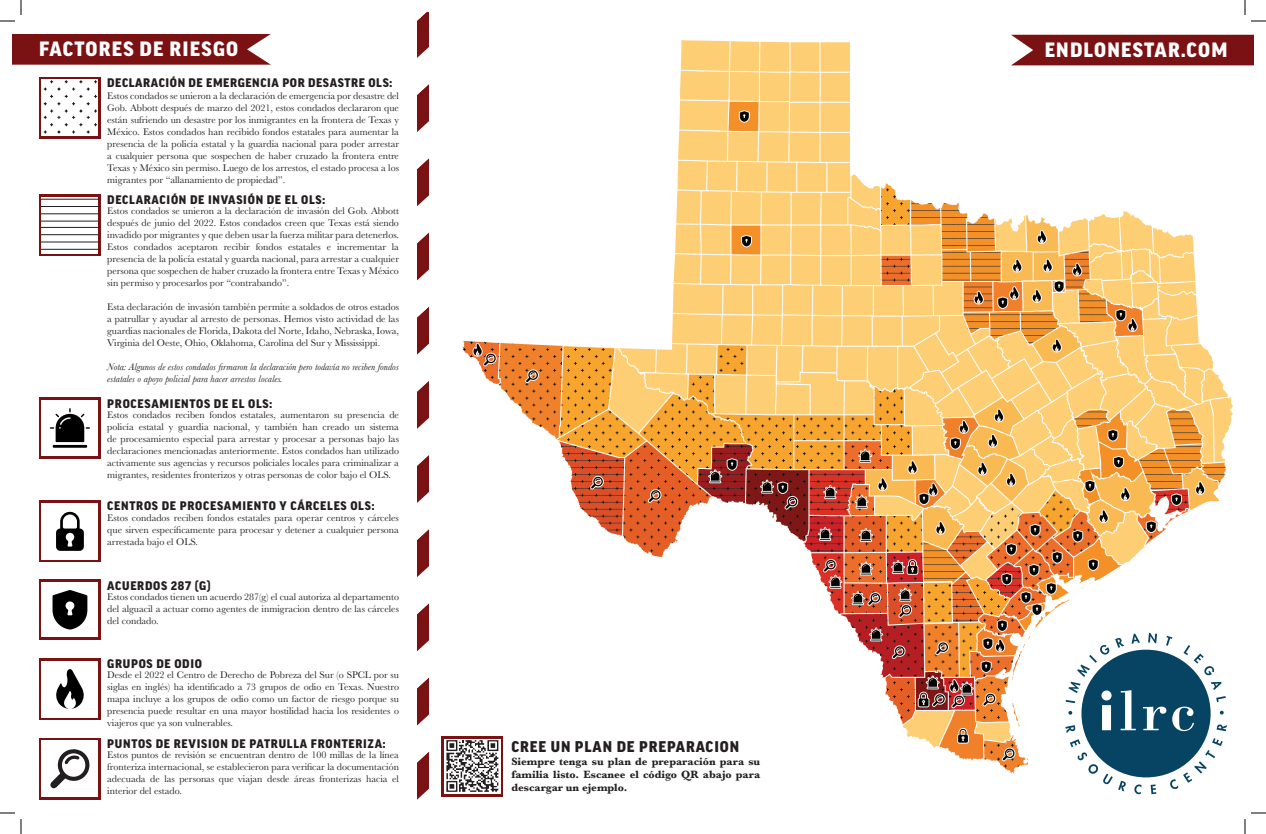
<style>
.page{position:relative;width:1266px;height:834px;background:#fff}
.page>*{position:absolute;margin:0;border:0;box-sizing:border-box;transform-origin:0 0}
.t1{font:900 20px "Good Pro";letter-spacing:.06em;color:#fff}
.t2{font:900 15px "Good Pro";letter-spacing:.06em;color:#231f20}
.t3{font:900 12px "Good Pro";letter-spacing:.06em;color:#231f20}
.t4{font:700 11px/13.2px "Baskerville";color:#231f20;text-align:justify}
.t5{font:10px/12px "Baskerville";color:#231f20;text-align:justify}
.t6{font:italic 10px/12px "Baskerville";color:#231f20}
</style>
<div class="page">
<img style="left:441px;top:34px;width:813px;height:763px">
<svg style="left:417px;top:12px;width:10px;height:269px;fill:#7a1113"></svg>
<div style="left:1011px;top:35px;width:243px;height:30px;background:#7a1113"></div>
<div style="left:441px;top:736px;width:62px;height:60px;background:linear-gradient(to right,#7a1113,#7a1113)"></div>
<svg style="left:444px;top:739px;width:56px;height:54px"></svg>
<svg style="left:446px;top:740px;width:52px;height:52px"></svg>
<svg style="left:39px;top:738px;width:62px;height:62px"></svg>
<div style="left:42px;top:741px;width:56px;height:56px;background:#fff"></div>
<svg style="left:50px;top:749px;width:40px;height:39px"></svg>
<svg style="left:39px;top:658px;width:62px;height:62px"></svg>
<div style="left:42px;top:661px;width:56px;height:56px;background:#fff"></div>
<svg style="left:56px;top:669px;width:28px;height:40px"></svg>
<svg style="left:39px;top:580px;width:62px;height:60px"></svg>
<div style="left:42px;top:583px;width:56px;height:54px;background:#fff"></div>
<svg style="left:53px;top:590px;width:34px;height:40px"></svg>
<svg style="left:39px;top:500px;width:62px;height:62px"></svg>
<div style="left:42px;top:503px;width:56px;height:56px;background:#fff"></div>
<svg style="left:56px;top:512px;width:28px;height:39px"></svg>
<svg style="left:39px;top:398px;width:62px;height:61px"></svg>
<div style="left:42px;top:401px;width:56px;height:55px;background:#fff"></div>
<hr style="left:53px;top:445px;width:34px;height:3px;background:#000001">
<svg style="left:50px;top:408px;width:40px;height:34px"></svg>
<svg style="left:39px;top:194px;width:62px;height:62px"></svg>
<svg style="left:42px;top:197px;width:56px;height:56px"></svg>
<hr style="left:42px;top:249px;width:56px;height:1px;background:#231f20">
<hr style="left:42px;top:234px;width:56px;height:1px;background:#231f20">
<hr style="left:42px;top:242px;width:56px;height:1px;background:#231f20">
<hr style="left:42px;top:227px;width:56px;height:1px;background:#231f20">
<hr style="left:42px;top:221px;width:56px;height:1px;background:#231f20">
<hr style="left:42px;top:206px;width:56px;height:1px;background:#231f20">
<hr style="left:42px;top:214px;width:56px;height:1px;background:#231f20">
<hr style="left:42px;top:199px;width:56px;height:1px;background:#231f20">
<svg style="left:1065px;top:633px;width:162px;height:161px"></svg>
<svg style="left:0;top:0;width:271px;height:139px"></svg>
<svg style="left:0;top:812px;width:22px;height:22px"></svg>
<svg style="left:1244px;top:0;width:22px;height:22px"></svg>
<svg style="left:1244px;top:812px;width:22px;height:22px"></svg>
<h1 class="t1" style="left:39px;top:38px;width:201px">FACTORES DE RIESGO</h1>
<p class="t3" style="left:107px;top:76px;width:286px">DECLARACIÓN DE EMERGENCIA POR DESASTRE OLS:</p>
<p class="t5" style="left:107px;top:90px;width:293px">Estos condados se unieron a la declaración de emergencia por desastre del Gob. Abbott después de marzo del 2021, estos condados declararon que están sufriendo un desastre por los inmigrantes en la frontera de Texas y México. Estos condados han recibido fondos estatales para aumentar la presencia de la policía estatal y la guardia nacional para poder arrestar a cualquier persona que sospechen de haber cruzado la frontera entre Texas y México sin permiso. Luego de los arrestos, el estado procesa a los migrantes por “allanamiento de propiedad”.</p>
<p class="t3" style="left:107px;top:193px;width:219px">DECLARACIÓN DE INVASIÓN DE EL OLS:</p>
<p class="t5" style="left:107px;top:205px;width:293px">Estos condados se unieron a la declaración de invasión del Gob. Abbott después de junio del 2022. Estos condados creen que Texas está siendo invadido por migrantes y que deben usar la fuerza militar para detenerlos.<br>Estos condados aceptaron recibir fondos estatales e incrementar la presencia de la policía estatal y guarda nacional, para arrestar a cualquier persona que sospechen de haber cruzado la frontera entre Texas y México sin permiso y procesarlos por “contrabando”.</p>
<p class="t5" style="left:107px;top:301px;width:293px">Esta declaración de invasión también permite a soldados de otros estados a patrullar y ayudar al arresto de personas. Hemos visto actividad de las guardias nacionales de Florida, Dakota del Norte, Idaho, Nebraska, Iowa, Virginia del Oeste, Ohio, Oklahoma, Carolina del Sur y Mississippi.</p>
<p class="t6" style="left:107px;top:361px;width:293px">Nota: Algunos de estos condados firmaron la declaración pero todavía no reciben fondos estatales o apoyo policial para hacer arrestos locales.</p>
<p class="t3" style="left:107px;top:397px;width:166px">PROCESAMIENTOS DE EL OLS:</p>
<p class="t5" style="left:107px;top:409px;width:293px">Estos condados reciben fondos estatales, aumentaron su presencia de policía estatal y guardia nacional, y también han creado un sistema de procesamiento especial para arrestar y procesar a personas bajo las declaraciones mencionadas anteriormente. Estos condados han utilizado activamente sus agencias y recursos policiales locales para criminalizar a migrantes, residentes fronterizos y otras personas de color bajo el OLS.</p>
<p class="t3" style="left:107px;top:499px;width:269px">CENTROS DE PROCESAMIENTO Y CÁRCELES OLS:</p>
<p class="t5" style="left:107px;top:511px;width:293px">Estos condados reciben fondos estatales para operar centros y cárceles que sirven específicamente para procesar y detener a cualquier persona arrestada bajo el OLS.</p>
<p class="t3" style="left:107px;top:578px;width:105px">ACUERDOS 287 (G)</p>
<p class="t5" style="left:107px;top:591px;width:293px">Estos condados tienen un acuerdo 287(g) el cual autoriza al departamento del alguacil a actuar como agentes de inmigracion dentro de las cárceles del condado.</p>
<p class="t3" style="left:107px;top:657px;width:96px">GRUPOS DE ODIO</p>
<p class="t5" style="left:107px;top:669px;width:293px">Desde el 2022 el Centro de Derecho de Pobreza del Sur (o SPCL por su siglas en inglés) ha identificado a 73 grupos de odio en Texas. Nuestro mapa incluye a los grupos de odio como un factor de riesgo porque su presencia puede resultar en una mayor hostilidad hacia los residentes o viajeros que ya son vulnerables.</p>
<p class="t3" style="left:107px;top:737px;width:280px">PUNTOS DE REVISION DE PATRULLA FRONTERIZA:</p>
<p class="t5" style="left:107px;top:749px;width:293px">Estos puntos de revisión se encuentran dentro de 100 millas de la línea fronteriza internacional, se establecieron para verificar la documentación adecuada de las personas que viajan desde áreas fronterizas hacia el interior del estado.</p>
<h2 class="t2" style="left:511px;top:738px;width:229px">CREE UN PLAN DE PREPARACION</h2>
<p class="t4" style="left:511px;top:755px;width:250px">Siempre tenga su plan de preparación para su familia listo. Escanee el código QR abajo para descargar un ejemplo.</p>
<h1 class="t1" style="left:1045px;top:39px;width:184px">ENDLONESTAR.COM</h1>
</div>
